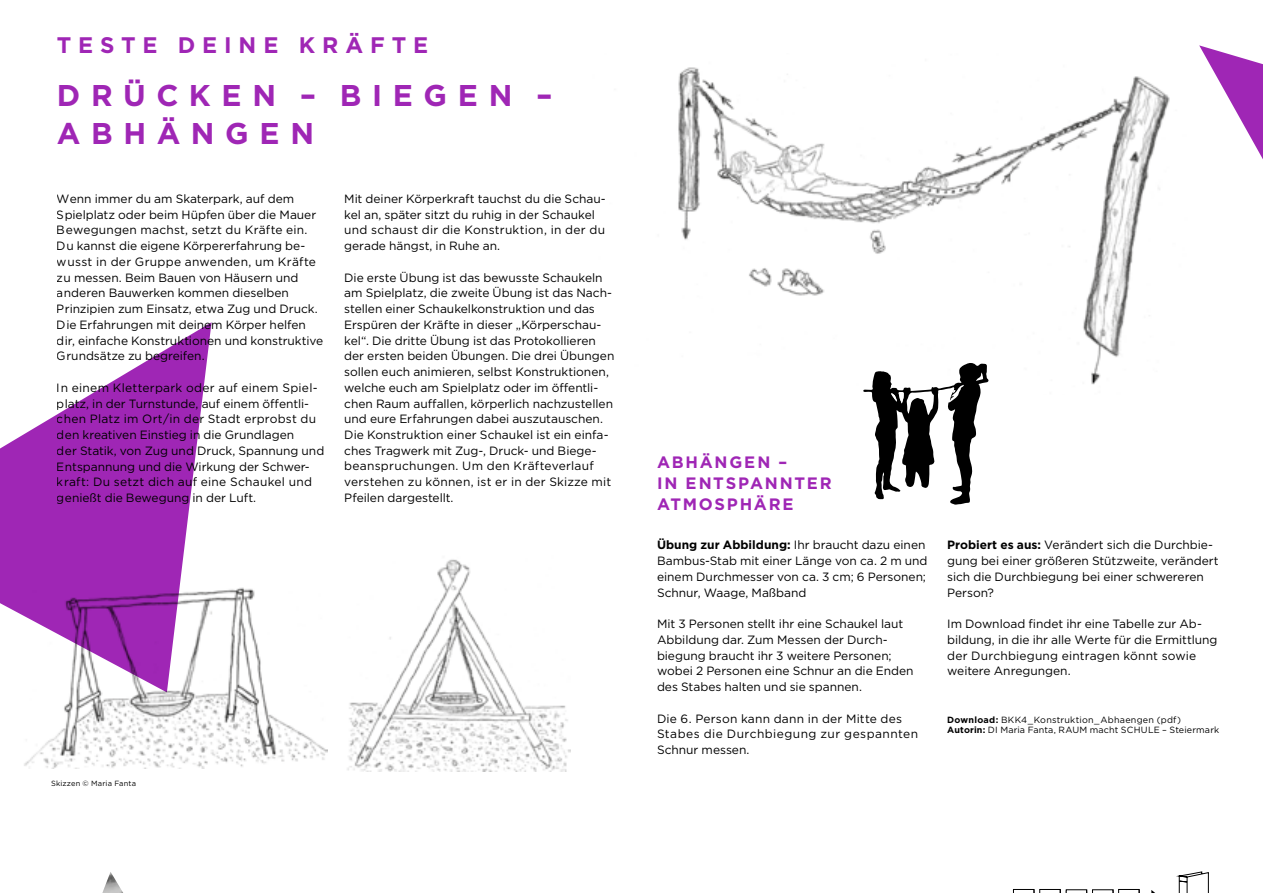
<style>
.page{position:relative;width:1263px;height:893px;background:#fff}
.page>*{position:absolute;margin:0;border:0;box-sizing:border-box;transform-origin:0 0}
.t1{font:700 30px/37.5px "Gotham";letter-spacing:.355em;color:#9f26b5}
.t2{font:700 22.5px "Gotham";letter-spacing:.305em;color:#9f26b5}
.t3{font:700 16.5px/21px "Gotham";letter-spacing:.105em;color:#9f26b5}
.t4{font:12px/15.8px "Gotham";color:#000}
.t5{font:12px/15.8px "Gotham";letter-spacing:.02em;color:#000}
.t6{font:9px/10.5px "Gotham";letter-spacing:.02em;color:#000}
.t7{font:7.5px "Gotham";letter-spacing:.025em;color:#000}
.s1{font-weight:700}
</style>
<div class="page">
<img style="left:24px;top:587px;width:303px;height:182px">
<svg style="left:0;top:322px;width:212px;height:370px;fill:#9f26b5"></svg>
<img style="left:678px;top:67px;width:492px;height:318px">
<img style="left:102px;top:872px;width:21px;height:21px">
<svg style="left:1179px;top:872px;width:30px;height:21px"></svg>
<svg style="left:1013px;top:889px;width:127px;height:4px"></svg>
<svg style="left:1199px;top:45px;width:64px;height:115px"></svg>
<img style="left:347px;top:559px;width:223px;height:212px">
<svg style="left:863px;top:362px;width:126px;height:143px"></svg>
<h2 class="t2" style="left:57px;top:30px;width:373px">TESTE DEINE KRÄFTE</h2>
<h1 class="t1" style="left:57px;top:77px;width:497px">DRÜCKEN – BIEGEN –<br>ABHÄNGEN</h1>
<p class="t4" style="left:57px;top:191px;width:268px">Wenn immer du am Skaterpark, auf dem Spielplatz oder beim Hüpfen über die Mauer Bewegungen machst, setzt du Kräfte ein.<br>Du kannst die eigene Körpererfahrung be&shy;wusst in der Gruppe anwenden, um Kräfte zu messen. Beim Bauen von Häusern und anderen Bauwerken kommen dieselben Prinzipien zum Einsatz, etwa Zug und Druck.<br>Die Erfahrungen mit deinem Körper helfen dir, einfache Konstruktionen und konstruktive Grundsätze zu begreifen.</p>
<p class="t4" style="left:57px;top:379px;width:269px">In einem Kletterpark oder auf einem Spiel&shy;platz, in der Turnstunde, auf einem öffentli&shy;chen Platz im Ort/in der Stadt erprobst du den kreativen Einstieg in die Grundlagen<br>der Statik, von Zug und Druck, Spannung und Entspannung und die Wirkung der Schwer&shy;kraft: Du setzt dich auf eine Schaukel und genießt die Bewegung in der Luft.</p>
<p class="t4" style="left:344px;top:190px;width:263px">Mit deiner Körperkraft tauchst du die Schau&shy;kel an, später sitzt du ruhig in der Schaukel und schaust dir die Konstruktion, in der du gerade hängst, in Ruhe an.</p>
<p class="t4" style="left:344px;top:269px;width:272px">Die erste Übung ist das bewusste Schaukeln am Spielplatz, die zweite Übung ist das Nach&shy;stellen einer Schaukelkonstruktion und das Erspüren der Kräfte in dieser „Körperschau&shy;kel“. Die dritte Übung ist das Protokollieren der ersten beiden Übungen. Die drei Übungen sollen euch animieren, selbst Konstruktionen, welche euch am Spielplatz oder im öffentli&shy;chen Raum auffallen, körperlich nachzustellen und eure Erfahrungen dabei auszutauschen.<br>Die Konstruktion einer Schaukel ist ein einfa&shy;ches Tragwerk mit Zug-, Druck- und Biege&shy;beanspruchungen. Um den Kräfteverlauf verstehen zu können, ist er in der Skizze mit Pfeilen dargestellt.</p>
<p class="t7" style="left:51px;top:779px;width:87px">Skizzen © Maria Fanta</p>
<h3 class="t3" style="left:657px;top:452px;width:176px">ABHÄNGEN –<br>IN ENTSPANNTER<br>ATMOSPHÄRE</h3>
<p class="t4" style="left:657px;top:537px;width:272px"><span class="s1">Übung zur Abbildung:</span> Ihr braucht dazu einen Bambus-Stab mit einer Länge von ca. 2 m und einem Durchmesser von ca. 3 cm; 6 Personen; Schnur, Waage, Maßband</p>
<p class="t4" style="left:657px;top:616px;width:258px">Mit 3 Personen stellt ihr eine Schaukel laut Abbildung dar. Zum Messen der Durch&shy;biegung braucht ihr 3 weitere Personen; wobei 2 Personen eine Schnur an die Enden des Stabes halten und sie spannen.</p>
<p class="t5" style="left:657px;top:710px;width:263px">Die 6. Person kann dann in der Mitte des<br>Stabes die Durchbiegung zur gespannten<br>Schnur messen.</p>
<p class="t4" style="left:947px;top:537px;width:273px"><span class="s1">Probiert es aus:</span> Verändert sich die Durchbie&shy;gung bei einer größeren Stützweite, verändert sich die Durchbiegung bei einer schwereren Person?</p>
<p class="t4" style="left:947px;top:616px;width:272px">Im Download findet ihr eine Tabelle zur Ab&shy;bildung, in die ihr alle Werte für die Ermittlung der Durchbiegung eintragen könnt sowie weitere Anregungen.</p>
<p class="t6" style="left:947px;top:714px;width:273px"><span class="s1">Download:</span> BKK4_Konstruktion_Abhaengen (pdf)<br><span class="s1">Autorin:</span> DI Maria Fanta, RAUM macht SCHULE – Steiermark</p>
</div>
